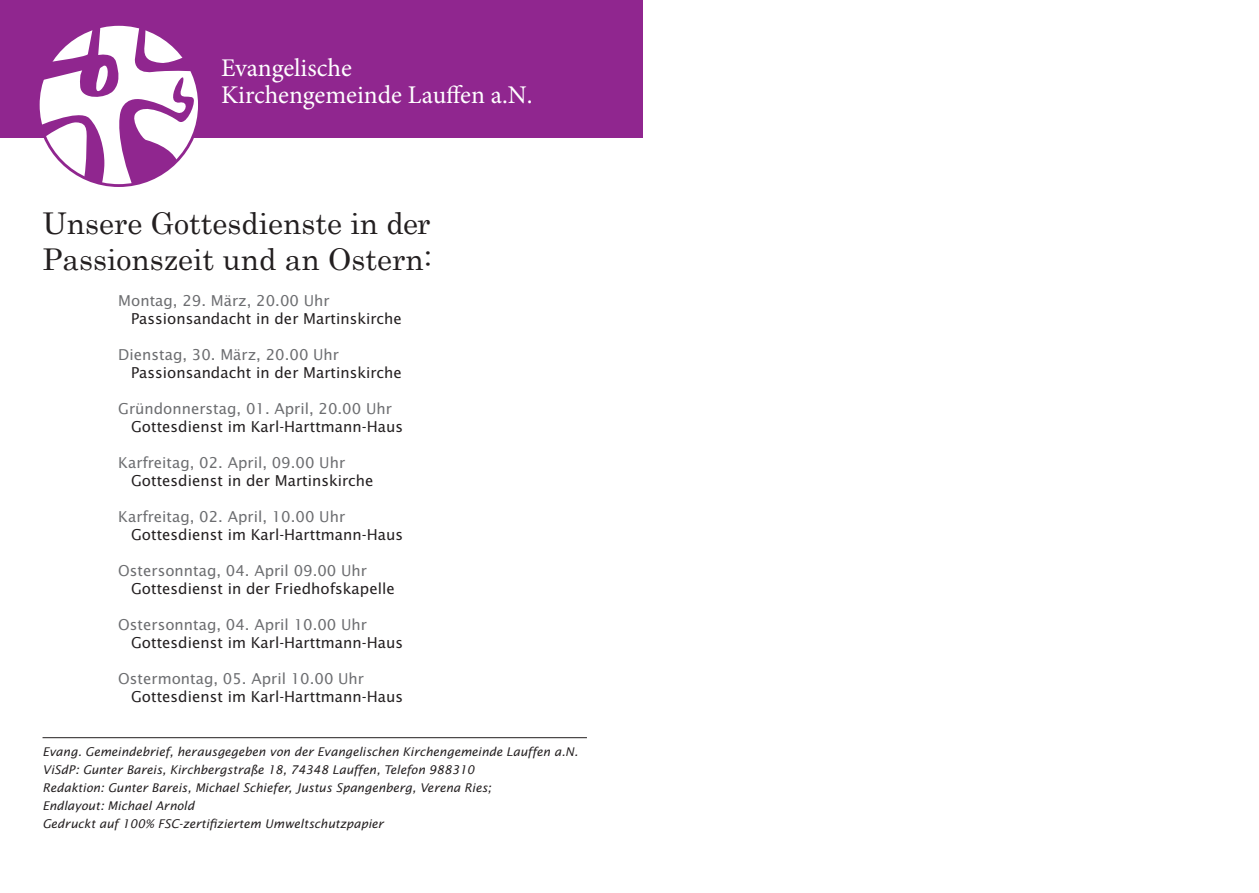
<style>
.page{position:relative;width:1259px;height:893px;background:#fff}
.page>*{position:absolute;margin:0;border:0;box-sizing:border-box;transform-origin:0 0}
.t1{font:30px/36px "Century";color:#231f20}
.t2{font:25.5px/27px "Minion Pro";letter-spacing:-.005em;color:#fff}
.t3{font:15px "Lucida Sans Std";color:#231f20}
.t4{font:15px "Lucida Sans Std";color:#6c6d70}
.t5{font:italic 12px/18px "Lucida Sans Std";color:#231f20}
</style>
<div class="page">
<hr style="left:43px;top:737px;width:544px;height:1px;background:#231f20">
<div style="left:0;top:0;width:642px;height:137px;background:#90268f"></div>
<svg style="left:38px;top:27px;width:161px;height:159px"></svg>
<div style="left:37px;top:23px;width:164px;height:164px;border:3px solid #90268f;border-radius:50%"></div>
<h2 class="t2" style="left:221px;top:55px;width:313px">Evangelische<br>Kirchengemeinde Lauffen a.N.</h2>
<h1 class="t1" style="left:43px;top:203px;width:391px">Unsere Gottesdienste in der<br>Passionszeit und an Ostern:</h1>
<p class="t4" style="left:118px;top:292px;width:213px">Montag, 29. März, 20.00 Uhr</p>
<p class="t3" style="left:131px;top:310px;width:272px">Passionsandacht in der Martinskirche</p>
<p class="t4" style="left:118px;top:346px;width:222px">Dienstag, 30. März, 20.00 Uhr</p>
<p class="t3" style="left:131px;top:364px;width:272px">Passionsandacht in der Martinskirche</p>
<p class="t4" style="left:118px;top:400px;width:275px">Gründonnerstag, 01. April, 20.00 Uhr</p>
<p class="t3" style="left:131px;top:418px;width:273px">Gottesdienst im Karl-Harttmann-Haus</p>
<p class="t4" style="left:118px;top:454px;width:228px">Karfreitag, 02. April, 09.00 Uhr</p>
<p class="t3" style="left:131px;top:472px;width:244px">Gottesdienst in der Martinskirche</p>
<p class="t4" style="left:118px;top:508px;width:228px">Karfreitag, 02. April, 10.00 Uhr</p>
<p class="t3" style="left:131px;top:526px;width:273px">Gottesdienst im Karl-Harttmann-Haus</p>
<p class="t4" style="left:118px;top:562px;width:250px">Ostersonntag, 04. April 09.00 Uhr</p>
<p class="t3" style="left:131px;top:580px;width:265px">Gottesdienst in der Friedhofskapelle</p>
<p class="t4" style="left:118px;top:616px;width:250px">Ostersonntag, 04. April 10.00 Uhr</p>
<p class="t3" style="left:131px;top:634px;width:273px">Gottesdienst im Karl-Harttmann-Haus</p>
<p class="t4" style="left:118px;top:670px;width:247px">Ostermontag, 05. April 10.00 Uhr</p>
<p class="t3" style="left:131px;top:688px;width:273px">Gottesdienst im Karl-Harttmann-Haus</p>
<p class="t5" style="left:43px;top:743px;width:537px">Evang. Gemeindebrief, herausgegeben von der Evangelischen Kirchengemeinde Lauffen a.N.<br>ViSdP: Gunter Bareis, Kirchbergstraße 18, 74348 Lauffen, Telefon 988310<br>Redaktion: Gunter Bareis, Michael Schiefer, Justus Spangenberg, Verena Ries;<br>Endlayout: Michael Arnold<br>Gedruckt auf 100% FSC-zertifiziertem Umweltschutzpapier</p>
</div>
